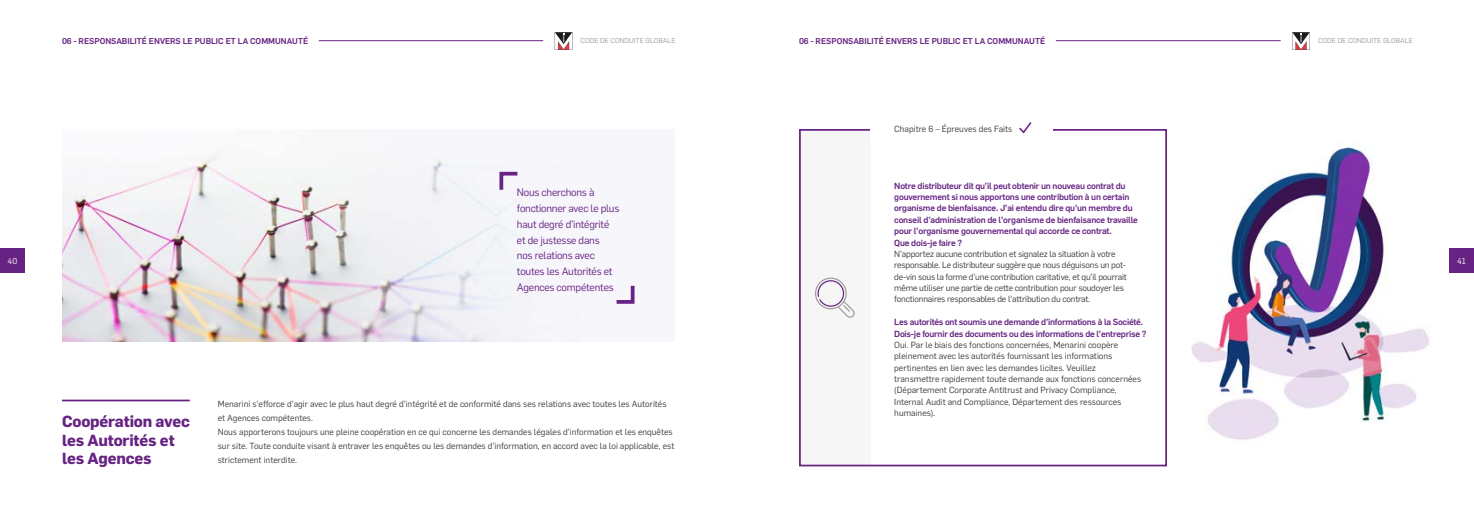
<style>
.page{position:relative;width:1474px;height:521px;background:#fff}
.page>*{position:absolute;margin:0;border:0;box-sizing:border-box;transform-origin:0 0}
.t1{font:700 15.75px/18.4px "Flama";letter-spacing:-.01em;color:#662383}
.t2{font:10.5px/15.8px "Flama";letter-spacing:-.02em;color:#662383}
.t3{font:8.75px/11.4px "Flama";color:#3c3c3b}
.t4{font:500 8.75px/11.4px "Flama";letter-spacing:-.02em;color:#662383}
.t5{font:8.75px/11.4px "Flama";letter-spacing:-.02em;color:#3c3c3b}
.t6{font:500 8.31px "Flama";color:#662383}
.t7{font:8.31px "Flama";color:#fff}
.t8{font:7px "Flama";color:#9d9d9c}
</style>
<div class="page">
<hr style="left:319px;top:40px;width:224px;height:1px;background:#662383">
<hr style="left:1055px;top:40px;width:225px;height:1px;background:#662383">
<div style="left:0;top:248px;width:25px;height:25px;background:#662383"></div>
<div style="left:1449px;top:248px;width:24px;height:25px;background:#662383"></div>
<svg style="left:1292px;top:32px;width:17px;height:18px"></svg>
<svg style="left:554px;top:32px;width:18px;height:18px"></svg>
<hr style="left:62px;top:400px;width:128px;height:1px;background:#662383">
<img style="left:62px;top:155px;width:518px;height:186px">
<svg style="left:498px;top:170px;width:20px;height:21px"></svg>
<svg style="left:616px;top:285px;width:19px;height:19px"></svg>
<div style="left:799px;top:131px;width:71px;height:335px;background:#f6f6f6"></div>
<div style="left:799px;top:129px;width:367px;height:337px;border:2px solid #662383"></div>
<div style="left:870px;top:118px;width:182px;height:25px;background:#fff"></div>
<svg style="left:1019px;top:122px;width:12px;height:11px"></svg>
<svg style="left:815px;top:278px;width:39px;height:40px"></svg>
<img style="left:1191px;top:142px;width:239px;height:298px">
<p class="t6" style="left:62px;top:35px;width:248px">06 - RESPONSABILITÉ ENVERS LE PUBLIC ET LA COMMUNAUTÉ</p>
<p class="t6" style="left:799px;top:35px;width:248px">06 - RESPONSABILITÉ ENVERS LE PUBLIC ET LA COMMUNAUTÉ</p>
<p class="t8" style="left:580px;top:36px;width:96px">CODE DE CONDUITE GLOBALE</p>
<p class="t8" style="left:1318px;top:36px;width:96px">CODE DE CONDUITE GLOBALE</p>
<p class="t3" style="left:894px;top:123px;width:119px">Chapitre 6 – Épreuves des Faits</p>
<p class="t2" style="left:517px;top:184px;width:104px">Nous cherchons à fonctionner avec le plus haut degré d’intégrité et de justesse dans<br>nos relations avec toutes les Autorités et<br>Agences compétentes</p>
<p class="t4" style="left:894px;top:179px;width:245px">Notre distributeur dit qu’il peut obtenir un nouveau contrat du gouvernement si nous apportons une contribution à un certain organisme de bienfaisance. J’ai entendu dire qu’un membre du conseil d’administration de l’organisme de bienfaisance travaille pour l’organisme gouvernemental qui accorde ce contrat.<br>Que dois-je faire ?</p>
<p class="t5" style="left:894px;top:248px;width:234px">N’apportez aucune contribution et signalez la situation à votre responsable. Le distributeur suggère que nous déguisons un pot&shy;de-vin sous la forme d’une contribution caritative, et qu’il pourrait même utiliser une partie de cette contribution pour soudoyer les fonctionnaires responsables de l’attribution du contrat.</p>
<p class="t4" style="left:894px;top:316px;width:254px">Les autorités ont soumis une demande d’informations à la Société.<br>Dois-je fournir des documents ou des informations de l’entreprise ?</p>
<p class="t3" style="left:894px;top:339px;width:248px">Oui. Par le biais des fonctions concernées, Menarini coopère pleinement avec les autorités fournissant les informations pertinentes en lien avec les demandes licites. Veuillez transmettre rapidement toute demande aux fonctions concernées (Département Corporate Antitrust and Privacy Compliance, Internal Audit and Compliance, Département des ressources humaines).</p>
<p class="t7" style="left:8px;top:255px;width:11px">40</p>
<p class="t7" style="left:1457px;top:255px;width:10px">41</p>
<p class="t3" style="left:218px;top:396px;width:458px;line-height:14px">Menarini s’efforce d’agir avec le plus haut degré d’intégrité et de conformité dans ses relations avec toutes les Autorités et Agences compétentes.<br>Nous apporterons toujours une pleine coopération en ce qui concerne les demandes légales d’information et les enquêtes sur site. Toute conduite visant à entraver les enquêtes ou les demandes d’information, en accord avec la loi applicable, est strictement interdite.</p>
<h1 class="t1" style="left:62px;top:412px;width:129px">Coopération avec les Autorités et les Agences</h1>
</div>
